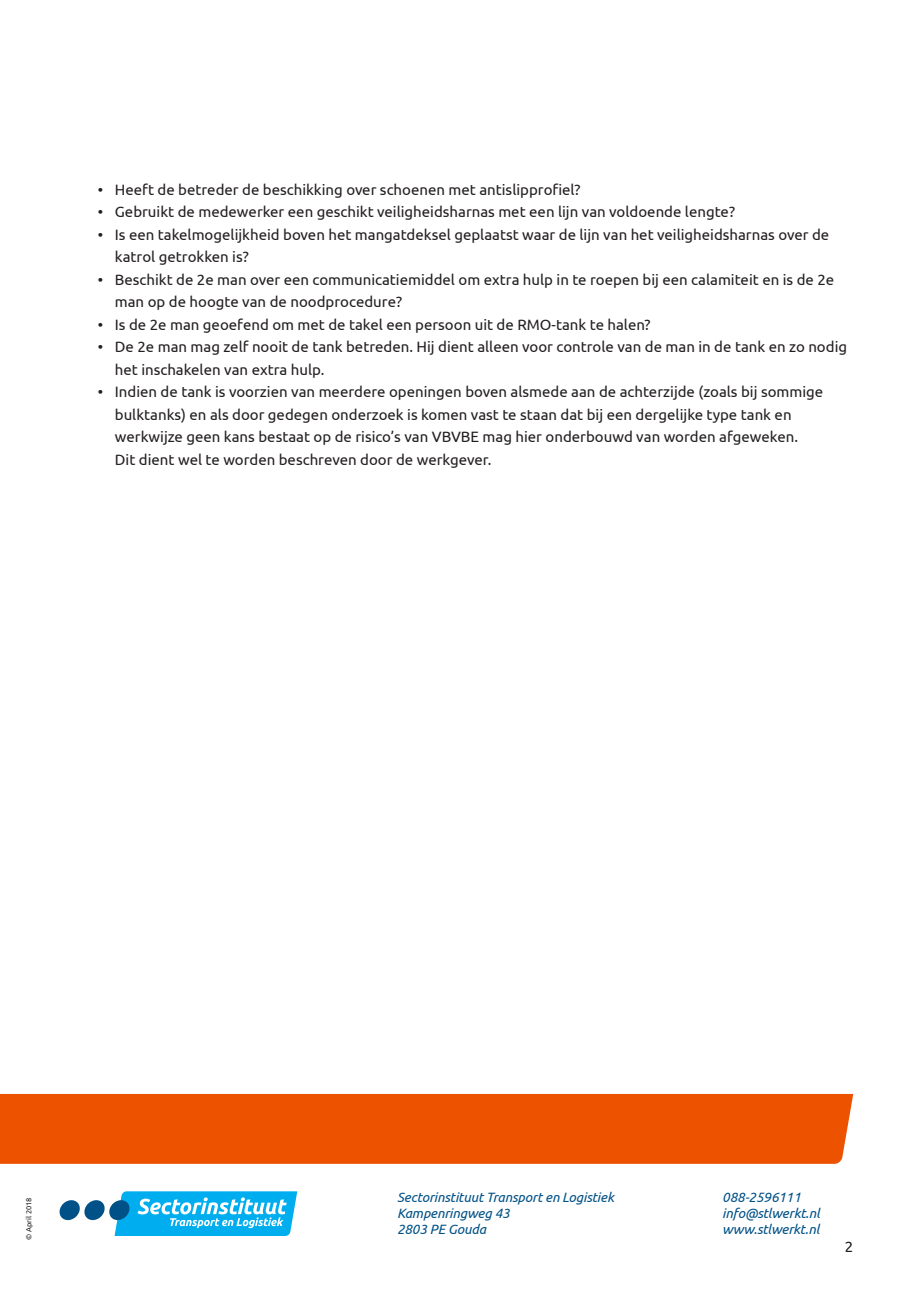
<style>
.page{position:relative;width:919px;height:1289px;background:#fff}
.page>*{position:absolute;margin:0;border:0;box-sizing:border-box;transform-origin:0 0}
.t1{font:15px/22.5px "Ubuntu";color:#231f20}
.t2{font:italic 13.5px/16.2px "Ubuntu";letter-spacing:-.01em;color:#005187}
.t3{font:7.5px "Ubuntu";color:#231f20}
</style>
<div class="page">
<div style="left:0;top:1093px;width:853px;height:70px;background:#ed5200"></div>
<svg style="left:60px;top:1191px;width:237px;height:44px"></svg>
<p class="t1" style="left:98px;top:177px;width:484px">• Heeft de betreder de beschikking over schoenen met antislipprofiel?</p>
<p class="t1" style="left:98px;top:200px;width:638px">• Gebruikt de medewerker een geschikt veiligheidsharnas met een lijn van voldoende lengte?</p>
<p class="t1" style="left:115px;top:222px;width:715px;text-indent:-17px">• Is een takelmogelijkheid boven het mangatdeksel geplaatst waar de lijn van het veiligheidsharnas over de katrol getrokken is?</p>
<p class="t1" style="left:115px;top:267px;width:720px;text-indent:-17px">• Beschikt de 2e man over een communicatiemiddel om extra hulp in te roepen bij een calamiteit en is de 2e man op de hoogte van de noodprocedure?</p>
<p class="t1" style="left:98px;top:312px;width:554px">• Is de 2e man geoefend om met de takel een persoon uit de RMO-tank te halen?</p>
<p class="t1" style="left:115px;top:335px;width:733px;text-indent:-17px">• De 2e man mag zelf nooit de tank betreden. Hij dient alleen voor controle van de man in de tank en zo nodig het inschakelen van extra hulp.</p>
<p class="t1" style="left:115px;top:380px;width:709px;text-indent:-17px">• Indien de tank is voorzien van meerdere openingen boven alsmede aan de achterzijde (zoals bij sommige bulktanks) en als door gedegen onderzoek is komen vast te staan dat bij een dergelijke type tank en werkwijze geen kans bestaat op de risico’s van VBVBE mag hier onderbouwd van worden afgeweken.<br>Dit dient wel te worden beschreven door de werkgever.</p>
<p class="t3" style="left:24px;top:1239px;width:44px;rotate:-90deg">© April 2018</p>
<p class="t2" style="left:397px;top:1188px;width:218px">Sectorinstituut Transport en Logistiek<br>Kampenringweg 43<br>2803 PE Gouda</p>
<p class="t2" style="left:722px;top:1188px;width:99px">088-2596111 info@stlwerkt.nl www.stlwerkt.nl</p>
<p class="t1" style="left:844px;top:1234px;width:10px">2</p>
</div>
